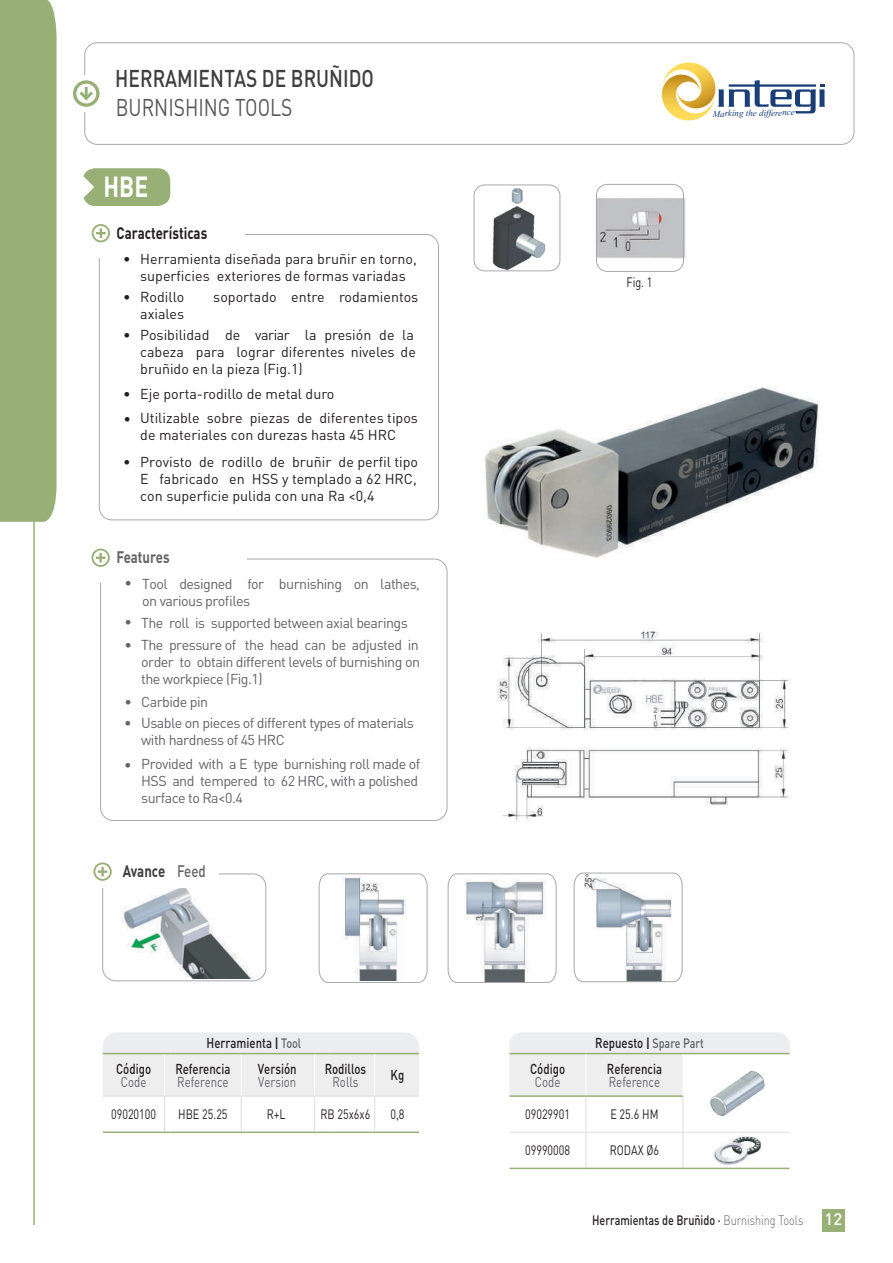
<style>
.page{position:relative;width:893px;height:1263px;background:#fff}
.page>*{position:absolute;margin:0;border:0;box-sizing:border-box;transform-origin:0 0}
.t1{font:700 28.8px "DIN Pro";color:#fff;scale:.8 1}
.t2{font:500 24px "DIN Pro";color:#3e3e3f;scale:.8 1}
.t3{font:24px "DIN Pro";color:#57585a;scale:.8 1}
.t4{font:700 16.5px "DIN Pro";color:#231f20;scale:.8 1}
.t5{font:700 16.5px "DIN Pro";letter-spacing:-.01em;color:#3e3e3f;scale:.8 1}
.t6{font:700 16.5px "DIN Pro";color:#636366;scale:.8 1}
.t7{font:500 16.5px "DIN Pro";color:#fff}
.t8{font:14.25px/17.1px "DIN Pro";color:#231f20}
.t9{font:14.25px/17.1px "DIN Pro";letter-spacing:-.035em;color:#636366}
.t10{font:500 14.25px "DIN Pro";color:#231f20;scale:.8 1}
.t11{font:14.25px "DIN Pro";color:#636366;scale:.8 1}
.t12{font:14.25px "DIN Pro";letter-spacing:-.035em;color:#636366;scale:.8 1}
.t13{font:13.5px "DIN Pro";color:#231f20;scale:.8 1}
.t14{font:500 13.5px "DIN Pro";color:#231f20;scale:.8 1}
.t15{font:500 13.5px "DIN Pro";color:#636366;scale:.8 1}
.t16{font:italic 9.15px "Times New Roman";color:#1a3f76}
.s1{font-weight:500;color:#636366}
.s2{font-weight:700;font-size:13.5px}
.s3{font-size:13.5px;color:#636366}
.s4{font-size:14.25px;color:#231f20}
.s5{font-weight:700;color:#231f20}
.s6{font-weight:300;color:#636366}
</style>
<div class="page">
<img style="left:497px;top:631px;width:294px;height:190px">
<div style="left:102px;top:873px;width:164px;height:108px;border:1px solid #a8a9ad;border-radius:13px"></div>
<img style="left:123px;top:888px;width:132px;height:91px">
<img style="left:484px;top:386px;width:335px;height:172px">
<img style="left:598px;top:196px;width:87px;height:62px">
<img style="left:492px;top:188px;width:53px;height:81px">
<div style="left:85px;top:43px;width:769px;height:102px;border:1px solid #a8a9ad;border-radius:13px"></div>
<div style="left:823px;top:1209px;width:22px;height:22px;background:#98af75"></div>
<div style="left:68px;top:75px;width:37px;height:37px;background:#fff;border-radius:50%"></div>
<svg style="left:77px;top:87px;width:18px;height:16px"></svg>
<div style="left:73px;top:80px;width:26px;height:27px;border:3px solid #98af75;border-radius:50%"></div>
<svg style="left:662px;top:62px;width:163px;height:58px"></svg>
<div style="left:99px;top:234px;width:340px;height:286px;border:1px solid #a8a9ad;border-radius:13px"></div>
<div style="left:100px;top:559px;width:347px;height:262px;border:1px solid #a8a9ad;border-radius:13px"></div>
<div style="left:74px;top:226px;width:171px;height:32px;background:#fff"></div>
<div style="left:75px;top:551px;width:171px;height:31px;background:#fff"></div>
<div style="left:92px;top:224px;width:18px;height:18px;border:2px solid #98af75;border-radius:50%"></div>
<svg style="left:96px;top:228px;width:10px;height:10px"></svg>
<div style="left:91px;top:549px;width:19px;height:18px;border:2px solid #98af75;border-radius:50%"></div>
<svg style="left:96px;top:553px;width:9px;height:9px"></svg>
<div style="left:103px;top:1032px;width:316px;height:21px;background:#ecedf0"></div>
<svg style="left:103px;top:1054px;width:316px;height:77px"></svg>
<hr style="left:164px;top:1096px;width:1px;height:35px;background:#dcdddf">
<hr style="left:241px;top:1096px;width:1px;height:35px;background:#dcdddf">
<hr style="left:314px;top:1096px;width:1px;height:35px;background:#dcdddf">
<hr style="left:164px;top:1054px;width:1px;height:42px;background:#fff">
<hr style="left:241px;top:1054px;width:1px;height:42px;background:#fff">
<hr style="left:314px;top:1054px;width:1px;height:42px;background:#fff">
<hr style="left:103px;top:1096px;width:68px;height:1px;background:#dcdddf">
<hr style="left:171px;top:1096px;width:76px;height:1px;background:#dcdddf">
<hr style="left:247px;top:1096px;width:83px;height:1px;background:#dcdddf">
<hr style="left:330px;top:1096px;width:89px;height:1px;background:#dcdddf">
<hr style="left:103px;top:1053px;width:68px;height:1px;background:#98af75">
<hr style="left:171px;top:1053px;width:76px;height:1px;background:#98af75">
<hr style="left:247px;top:1053px;width:83px;height:1px;background:#98af75">
<hr style="left:330px;top:1053px;width:89px;height:1px;background:#98af75">
<hr style="left:103px;top:1131px;width:68px;height:2px;background:#98af75">
<hr style="left:171px;top:1131px;width:76px;height:2px;background:#98af75">
<hr style="left:247px;top:1131px;width:83px;height:2px;background:#98af75">
<hr style="left:330px;top:1131px;width:89px;height:2px;background:#98af75">
<hr style="left:374px;top:1096px;width:1px;height:35px;background:#dcdddf">
<hr style="left:374px;top:1054px;width:1px;height:42px;background:#fff">
<hr style="left:509px;top:1168px;width:77px;height:1px;background:#98af75">
<hr style="left:586px;top:1168px;width:97px;height:1px;background:#98af75">
<hr style="left:683px;top:1168px;width:107px;height:1px;background:#98af75">
<svg style="left:509px;top:1032px;width:281px;height:136px"></svg>
<hr style="left:586px;top:1054px;width:1px;height:41px;background:#fff">
<hr style="left:683px;top:1054px;width:1px;height:41px;background:#fff">
<hr style="left:509px;top:1132px;width:77px;height:1px;background:#dcdddf">
<hr style="left:586px;top:1132px;width:97px;height:1px;background:#dcdddf">
<hr style="left:683px;top:1132px;width:107px;height:1px;background:#dcdddf">
<div style="left:98px;top:863px;width:121px;height:25px;background:#fff"></div>
<div style="left:93px;top:862px;width:19px;height:19px;border:2px solid #98af75;border-radius:50%"></div>
<svg style="left:98px;top:867px;width:9px;height:9px"></svg>
<svg style="left:83px;top:168px;width:87px;height:38px;background:#a0b580"></svg>
<img style="left:709px;top:1067px;width:57px;height:50px">
<div style="left:474px;top:185px;width:86px;height:86px;border:1px solid #a8a9ad;border-radius:11px"></div>
<div style="left:596px;top:184px;width:88px;height:88px;border:1px solid #a8a9ad;border-radius:11px"></div>
<svg style="left:318px;top:873px;width:110px;height:110px"></svg>
<svg style="left:447px;top:873px;width:110px;height:110px"></svg>
<svg style="left:573px;top:872px;width:110px;height:110px"></svg>
<div style="left:0;top:0;width:57px;height:522px;background:#98af75"></div>
<hr style="left:33px;top:172px;width:2px;height:1053px;background:#98af75">
<img style="left:713px;top:1135px;width:48px;height:30px">
<h2 class="t2" style="left:115px;top:62px;width:325px">HERRAMIENTAS DE BRUÑIDO</h2>
<h2 class="t3" style="left:116px;top:91px;width:222px">BURNISHING TOOLS</h2>
<p class="t16" style="left:712px;top:109px;width:84px;rotate:-1deg">Marking the difference</p>
<h1 class="t1" style="left:103px;top:167px;width:58px">HBE</h1>
<p class="t4" style="left:117px;top:221px;width:115px">Características</p>
<p class="t8" style="left:123px;top:250px;width:295px;text-align:center">• Herramienta diseñada para bruñir en torno, superficies exteriores de formas variadas</p>
<p class="t8" style="left:123px;top:288px;width:63px">• Rodillo</p>
<p class="t8" style="left:213px;top:288px;width:207px">soportado entre rodamientos</p>
<p class="t8" style="left:140px;top:305px;width:45px">axiales</p>
<p class="t8" style="left:140px;top:326px;width:277px;text-indent:-17px">• Posibilidad de variar la presión de la cabeza para lograr diferentes niveles de bruñido en la pieza (Fig.1)</p>
<p class="t8" style="left:123px;top:385px;width:213px">• Eje porta-rodillo de metal duro</p>
<p class="t8" style="left:123px;top:409px;width:9px">•</p>
<p class="t8" style="left:140px;top:409px;width:279px">Utilizable sobre piezas de diferentes tipos de materiales con durezas hasta 45 HRC</p>
<p class="t8" style="left:140px;top:452px;width:279px;text-align:justify;text-indent:-17px">• Provisto de rodillo de bruñir de perfil tipo E fabricado en HSS y templado a 62 HRC, con superficie pulida con una Ra &lt;0,4</p>
<p class="t6" style="left:116px;top:546px;width:68px">Features</p>
<p class="t9" style="left:142px;top:574px;width:279px">Tool designed for burnishing on lathes, on various profiles</p>
<p class="t9" style="left:141px;top:610px;width:279px;line-height:22.5px">The roll is supported between axial bearings<br>The pressure of the head can be adjusted in</p>
<p class="t9" style="left:141px;top:653px;width:280px">order to obtain different levels of burnishing on the workpiece (Fig.1)</p>
<p class="t9" style="left:141px;top:693px;width:69px">Carbide pin</p>
<p class="t9" style="left:141px;top:714px;width:274px;text-indent:-17px">• Usable on pieces of different types of materials with hardness of 45 HRC</p>
<p class="t9" style="left:141px;top:754px;width:281px;text-indent:-17px">• Provided with a E type burnishing roll made of<br>HSS and tempered to 62 HRC, with a polished surface to Ra&lt;0.4</p>
<p class="t9" style="left:125px;top:574px;width:9px">•</p>
<p class="t9" style="left:124px;top:610px;width:9px;line-height:22.5px">• •</p>
<p class="t9" style="left:124px;top:693px;width:9px">•</p>
<p class="t5" style="left:123px;top:860px;width:105px">Avance <span class="s1">Feed</span></p>
<p class="t10" style="left:207px;top:1033px;width:120px">Herramienta <span class="s2">|</span> <span class="s3">Tool</span></p>
<p class="t10" style="left:116px;top:1059px;width:45px">Código</p>
<p class="t12" style="left:121px;top:1072px;width:33px">Code</p>
<p class="t10" style="left:258px;top:1059px;width:50px">Versión</p>
<p class="t11" style="left:258px;top:1072px;width:49px">Version</p>
<p class="t13" style="left:267px;top:1105px;width:25px">R+L</p>
<p class="t10" style="left:175px;top:1059px;width:70px">Referencia</p>
<p class="t11" style="left:177px;top:1072px;width:66px">Reference</p>
<p class="t10" style="left:325px;top:1059px;width:53px">Rodillos</p>
<p class="t12" style="left:332px;top:1072px;width:34px">Rolls</p>
<p class="t10" style="left:391px;top:1065px;width:19px">Kg</p>
<p class="t13" style="left:111px;top:1105px;width:58px">09020100</p>
<p class="t13" style="left:178px;top:1105px;width:63px">HBE 25.25</p>
<p class="t13" style="left:320px;top:1105px;width:64px">RB 25x6x6</p>
<p class="t13" style="left:390px;top:1105px;width:19px">0,8</p>
<p class="t13" style="left:626px;top:273px;width:34px">Fig. 1</p>
<p class="t10" style="left:530px;top:1059px;width:45px">Código</p>
<p class="t12" style="left:535px;top:1072px;width:33px">Code</p>
<p class="t15" style="left:595px;top:1034px;width:137px"><span class="s4">Repuesto</span> <span class="s5">|</span> Spare Part</p>
<p class="t10" style="left:607px;top:1059px;width:70px">Referencia</p>
<p class="t11" style="left:609px;top:1072px;width:66px">Reference</p>
<p class="t13" style="left:525px;top:1105px;width:58px">09029901</p>
<p class="t13" style="left:610px;top:1105px;width:62px">E 25.6 HM</p>
<p class="t13" style="left:525px;top:1141px;width:58px">09990008</p>
<p class="t13" style="left:610px;top:1141px;width:63px">RODAX Ø6</p>
<p class="t14" style="left:592px;top:1211px;width:266px">Herramientas de Bruñido · <span class="s6">Burnishing Tools</span></p>
<p class="t7" style="left:825px;top:1208px;width:19px">12</p>
</div>
